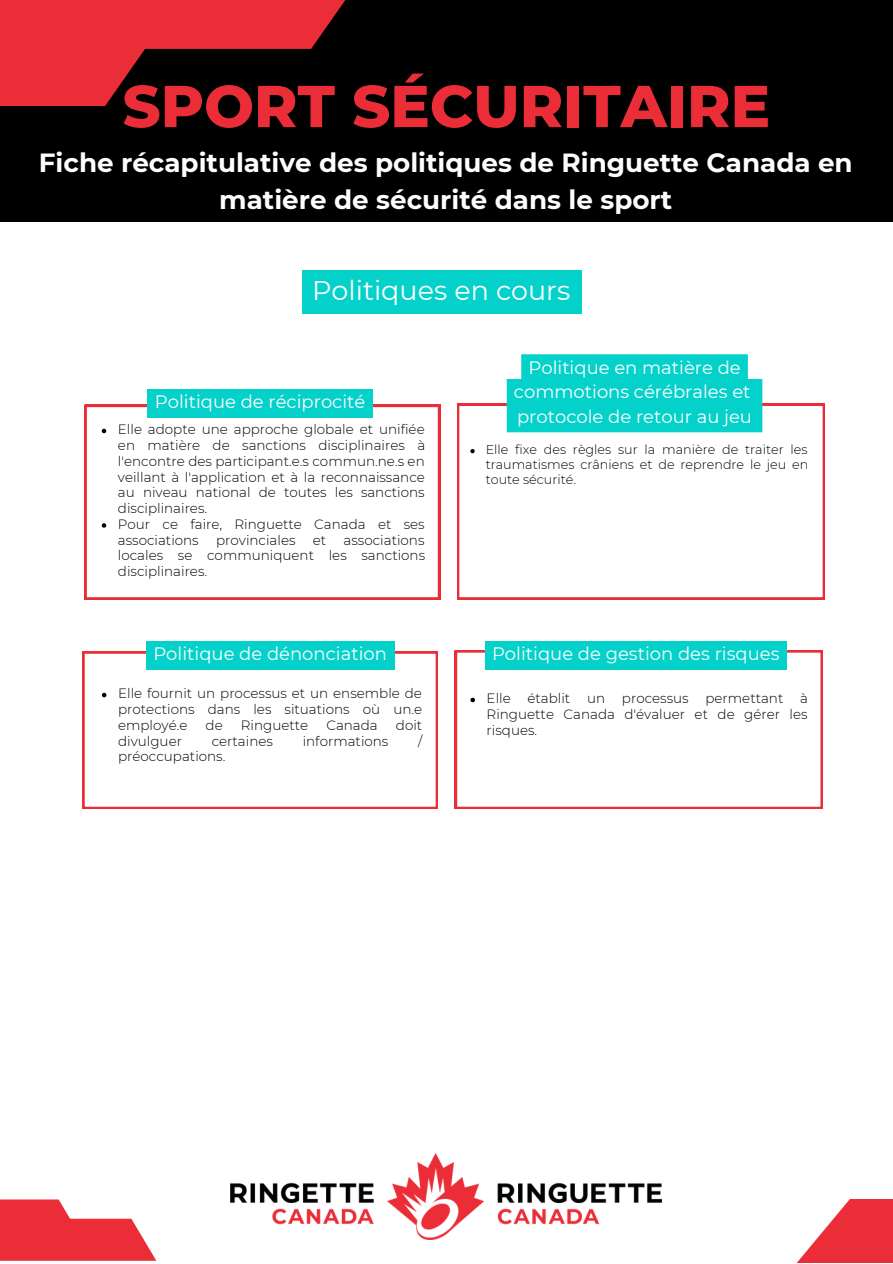
<style>
.page{position:relative;width:893px;height:1264px;background:#fff}
.page>*{position:absolute;margin:0;border:0;box-sizing:border-box;transform-origin:0 0}
.t1{font:800 58.95px "Montserrat";color:#eb2d37}
.t2{font:27px "Montserrat";color:#fff}
.t3{font:700 26.25px/36.5px "Montserrat";color:#fdfdfd;text-align:center}
.t4{font:18px/24.8px "Montserrat";color:#fff;text-align:center}
.t5{font:300 13.5px/15.8px "Montserrat";color:#000;text-align:justify}
.t6{font:300 12.75px/14.9px "Montserrat";color:#000;text-align:justify}
</style>
<div class="page">
<div style="left:0;top:0;width:892px;height:222px;background:#000"></div>
<svg style="left:0;top:0;width:346px;height:106px"></svg>
<img style="left:231px;top:1153px;width:430px;height:85px">
<svg style="left:797px;top:1199px;width:95px;height:63px;fill:#eb2d37"></svg>
<svg style="left:0;top:1199px;width:156px;height:61px"></svg>
<div style="left:301px;top:270px;width:280px;height:43px;background:#05d1cb"></div>
<svg style="left:85px;top:405px;width:355px;height:194px"></svg>
<svg style="left:457px;top:404px;width:367px;height:195px"></svg>
<div style="left:148px;top:389px;width:224px;height:28px;background:#05d1cb"></div>
<svg style="left:102px;top:429px;width:4px;height:4px"></svg>
<svg style="left:102px;top:523px;width:4px;height:4px"></svg>
<div style="left:506px;top:354px;width:256px;height:78px;background:#05d1cb"></div>
<svg style="left:470px;top:449px;width:4px;height:4px"></svg>
<svg style="left:82px;top:651px;width:356px;height:158px"></svg>
<svg style="left:455px;top:650px;width:367px;height:159px"></svg>
<div style="left:146px;top:641px;width:248px;height:28px;background:#05d1cb"></div>
<svg style="left:102px;top:692px;width:4px;height:5px"></svg>
<div style="left:485px;top:641px;width:301px;height:28px;background:#05d1cb"></div>
<svg style="left:470px;top:697px;width:5px;height:5px"></svg>
<p class="t1" style="left:122px;top:70px;width:649px">SPORT SÉCURITAIRE</p>
<p class="t3" style="left:39px;top:144px;width:815px">Fiche récapitulative des politiques de Ringuette Canada en matière de sécurité dans le sport</p>
<p class="t2" style="left:312px;top:274px;width:259px">Politiques en cours</p>
<p class="t4" style="left:155px;top:389px;width:212px">Politique de réciprocité</p>
<p class="t5" style="left:118px;top:421px;width:309px">Elle adopte une approche globale et unifiée en matière de sanctions disciplinaires à l'encontre des participant.e.s commun.ne.s en veillant à l'application et à la reconnaissance au niveau national de toutes les sanctions disciplinaires.</p>
<p class="t5" style="left:118px;top:516px;width:308px">Pour ce faire, Ringuette Canada et ses associations</p>
<p class="t5" style="left:216px;top:532px;width:81px">provinciales</p>
<p class="t5" style="left:313px;top:532px;width:15px">et</p>
<p class="t5" style="left:118px;top:532px;width:309px;text-indent:226px">associations locales se communiquent les sanctions disciplinaires.</p>
<p class="t4" style="left:153px;top:641px;width:235px">Politique de dénonciation</p>
<p class="t5" style="left:118px;top:685px;width:305px">Elle fournit un processus et un ensemble de protections dans les situations où un.e employé.e</p>
<p class="t5" style="left:205px;top:717px;width:19px">de</p>
<p class="t5" style="left:241px;top:717px;width:69px">Ringuette</p>
<p class="t5" style="left:326px;top:717px;width:53px">Canada</p>
<p class="t5" style="left:396px;top:717px;width:28px">doit</p>
<p class="t5" style="left:118px;top:733px;width:65px">divulguer</p>
<p class="t5" style="left:212px;top:733px;width:63px">certaines</p>
<p class="t5" style="left:303px;top:733px;width:87px">informations</p>
<p class="t5" style="left:418px;top:733px;width:6px">/</p>
<p class="t5" style="left:118px;top:748px;width:109px">préoccupations.</p>
<p class="t4" style="left:514px;top:355px;width:238px">Politique en matière de commotions cérébrales et</p>
<p class="t4" style="left:517px;top:404px;width:236px">protocole de retour au jeu</p>
<p class="t6" style="left:485px;top:442px;width:324px">Elle fixe des règles sur la manière de traiter les traumatismes crâniens et de reprendre le jeu en toute sécurité.</p>
<p class="t4" style="left:492px;top:641px;width:289px">Politique de gestion des risques</p>
<p class="t5" style="left:486px;top:690px;width:323px">Elle établit un processus permettant à Ringuette Canada d'évaluer et de gérer les risques.</p>
</div>
